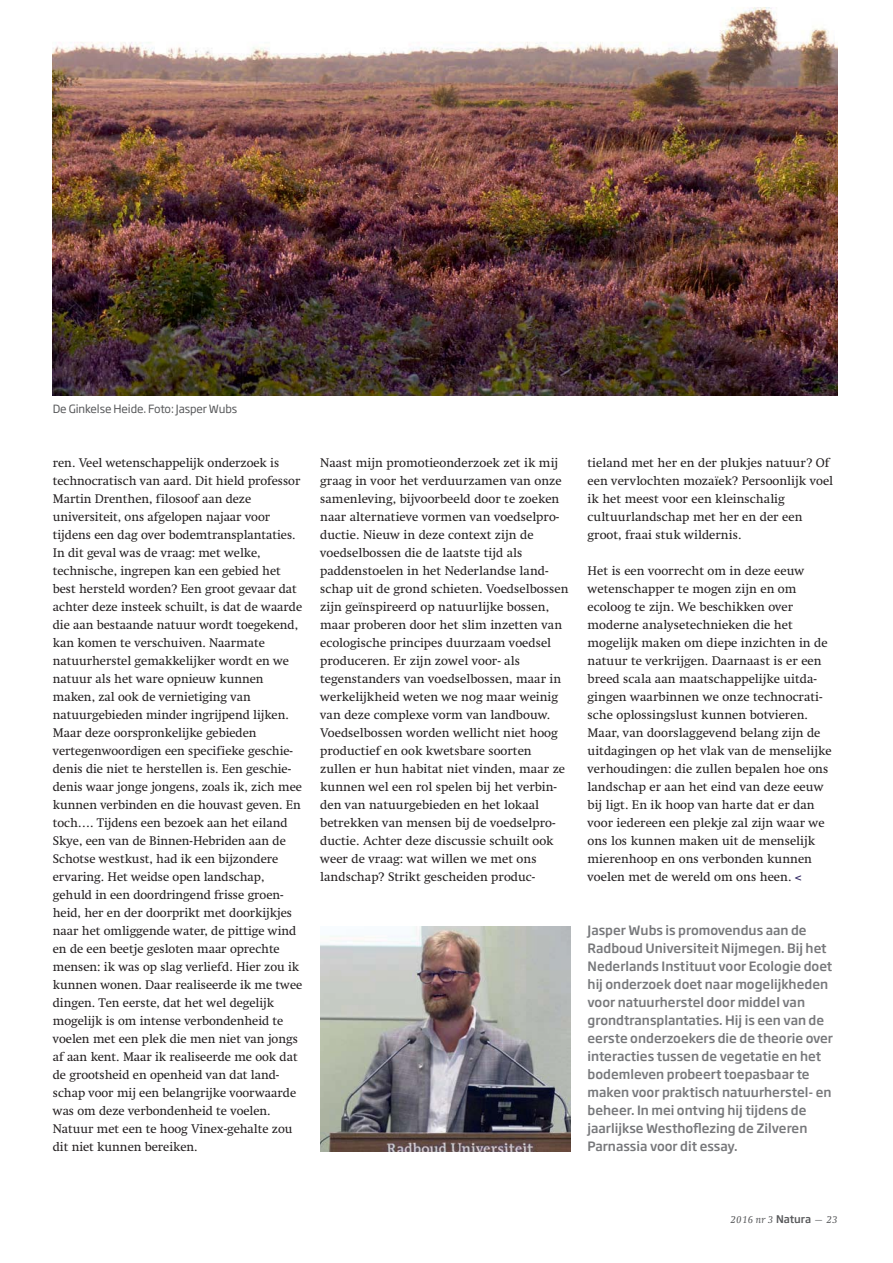
<style>
.page{position:relative;width:893px;height:1263px;background:#fff}
.page>*{position:absolute;margin:0;border:0;box-sizing:border-box;transform-origin:0 0}
.t1{font:12.75px/18px "Swift LT Std";color:#231f20}
.t2{font:500 12.75px/18px "Soho Gothic Std";color:#77787b}
.t3{font:11.25px "Soho Gothic Std";letter-spacing:-.01em;color:#58595b}
.t4{font:italic 10.5px "Swift LT Std";color:#58595b}
.s1{color:#352c66}
.s2{font-family:"Soho Gothic Std";font-weight:500;font-style:normal}
</style>
<div class="page">
<img style="left:320px;top:926px;width:250px;height:225px">
<img style="left:53px;top:7px;width:785px;height:388px">
<p class="t3" style="left:53px;top:403px;width:186px">De Ginkelse Heide. Foto: Jasper Wubs</p>
<p class="t1" style="left:53px;top:455px;width:251px">ren. Veel wetenschappelijk onderzoek is technocratisch van aard. Dit hield professor Martin Drenthen, filosoof aan deze universiteit, ons afgelopen najaar voor tijdens een dag over bodemtransplantaties.<br>In dit geval was de vraag: met welke, technische, ingrepen kan een gebied het best hersteld worden? Een groot gevaar dat achter deze insteek schuilt, is dat de waarde die aan bestaande natuur wordt toegekend, kan komen te verschuiven. Naarmate natuurherstel gemakkelijker wordt en we natuur als het ware opnieuw kunnen maken, zal ook de vernietiging van natuurgebieden minder ingrijpend lijken.<br>Maar deze oorspronkelijke gebieden vertegenwoordigen een specifieke geschie&shy;denis die niet te herstellen is. Een geschie&shy;denis waar jonge jongens, zoals ik, zich mee kunnen verbinden en die houvast geven. En toch…. Tijdens een bezoek aan het eiland Skye, een van de Binnen-Hebriden aan de Schotse westkust, had ik een bijzondere ervaring. Het weidse open landschap, gehuld in een doordringend frisse groen&shy;heid, her en der doorprikt met doorkijkjes naar het omliggende water, de pittige wind en de een beetje gesloten maar oprechte mensen: ik was op slag verliefd. Hier zou ik kunnen wonen. Daar realiseerde ik me twee dingen. Ten eerste, dat het wel degelijk mogelijk is om intense verbondenheid te voelen met een plek die men niet van jongs af aan kent. Maar ik realiseerde me ook dat de grootsheid en openheid van dat land&shy;schap voor mij een belangrijke voorwaarde was om deze verbondenheid te voelen.<br>Natuur met een te hoog Vinex-gehalte zou dit niet kunnen bereiken.</p>
<p class="t1" style="left:320px;top:455px;width:250px">Naast mijn promotieonderzoek zet ik mij graag in voor het verduurzamen van onze samenleving, bijvoorbeeld door te zoeken naar alternatieve vormen van voedselpro&shy;ductie. Nieuw in deze context zijn de voedselbossen die de laatste tijd als paddenstoelen in het Nederlandse land&shy;schap uit de grond schieten. Voedselbossen zijn geïnspireerd op natuurlijke bossen, maar proberen door het slim inzetten van ecologische principes duurzaam voedsel produceren. Er zijn zowel voor- als tegenstanders van voedselbossen, maar in werkelijkheid weten we nog maar weinig van deze complexe vorm van landbouw.<br>Voedselbossen worden wellicht niet hoog productief en ook kwetsbare soorten zullen er hun habitat niet vinden, maar ze kunnen wel een rol spelen bij het verbin&shy;den van natuurgebieden en het lokaal betrekken van mensen bij de voedselpro&shy;ductie. Achter deze discussie schuilt ook weer de vraag: wat willen we met ons landschap? Strikt gescheiden produc-</p>
<p class="t1" style="left:587px;top:455px;width:247px">tieland met her en der plukjes natuur? Of een vervlochten mozaïek? Persoonlijk voel ik het meest voor een kleinschalig cultuurlandschap met her en der een groot, fraai stuk wildernis.</p>
<p class="t1" style="left:587px;top:563px;width:245px">Het is een voorrecht om in deze eeuw wetenschapper te mogen zijn en om ecoloog te zijn. We beschikken over moderne analysetechnieken die het mogelijk maken om diepe inzichten in de natuur te verkrijgen. Daarnaast is er een breed scala aan maatschappelijke uitda&shy;gingen waarbinnen we onze technocrati&shy;sche oplossingslust kunnen botvieren.<br>Maar, van doorslaggevend belang zijn de uitdagingen op het vlak van de menselijke verhoudingen: die zullen bepalen hoe ons landschap er aan het eind van deze eeuw bij ligt. En ik hoop van harte dat er dan voor iedereen een plekje zal zijn waar we ons los kunnen maken uit de menselijk mierenhoop en ons verbonden kunnen voelen met de wereld om ons heen. <span class="s1">&lt;</span></p>
<p class="t2" style="left:587px;top:922px;width:247px">Jasper Wubs is promovendus aan de Radboud Universiteit Nijmegen. Bij het Nederlands Instituut voor Ecologie doet hij onderzoek doet naar mogelijkheden voor natuurherstel door middel van grondtransplantaties. Hij is een van de eerste onderzoekers die de theorie over interacties tussen de vegetatie en het bodemleven probeert toepasbaar te maken voor praktisch natuurherstel- en beheer. In mei ontving hij tijdens de jaarlijkse Westhoflezing de Zilveren Parnassia voor dit essay.</p>
<p class="t4" style="left:730px;top:1213px;width:109px">2016 nr 3 <span class="s2">Natura</span> — 23</p>
</div>
